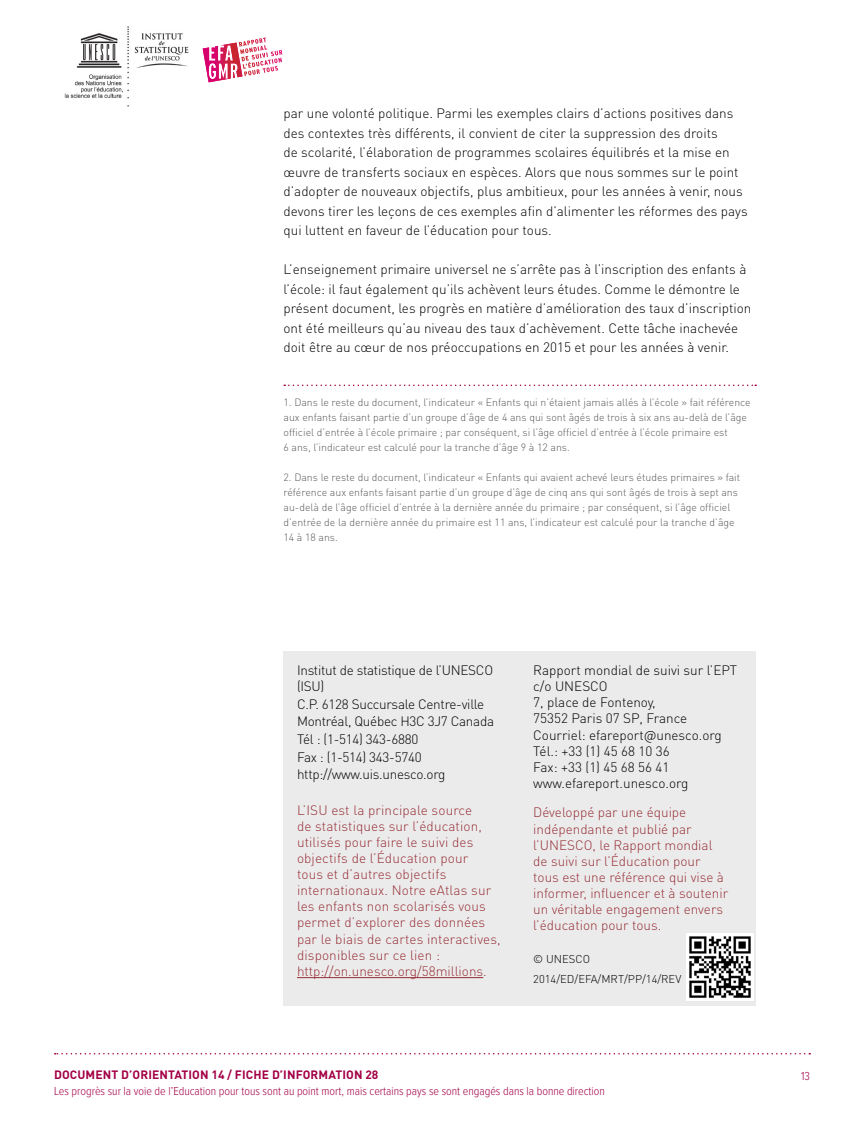
<style>
.page{position:relative;width:864px;height:1134px;background:#fff}
.page>*{position:absolute;margin:0;border:0;box-sizing:border-box;transform-origin:0 0}
.t1{font:300 13.5px/19.5px "DINOT";color:#000}
.t2{font:300 13.5px/16px "DINOT";color:#962e34}
.t3{font:300 13.5px/17.7px "DINOT";letter-spacing:-.02em;color:#000}
.t4{font:300 12px "Proxima Nova Cond";color:#a30046}
.t5{font:700 12px "DINOT";letter-spacing:.01em;color:#a30046}
.t6{font:300 11.25px/19.5px "DINOT";color:#000}
.t7{font:300 10.5px/15px "DINOT";color:#58595b}
</style>
<div class="page">
<svg style="left:55px;top:1053px;width:755px;height:1px"></svg>
<img style="left:64px;top:26px;width:125px;height:81px">
<svg style="left:203px;top:37px;width:80px;height:45px"></svg>
<svg style="left:284px;top:385px;width:472px;height:1px"></svg>
<div style="left:284px;top:651px;width:472px;height:354px;background:#ebebec"></div>
<hr style="left:297px;top:977px;width:186px;height:1px;background:#962e34">
<img style="left:687px;top:933px;width:66px;height:67px">
<p class="t1" style="left:284px;top:103px;width:466px">par une volonté politique. Parmi les exemples clairs d’actions positives dans des contextes très différents, il convient de citer la suppression des droits<br>de scolarité, l’élaboration de programmes scolaires équilibrés et la mise en œuvre de transferts sociaux en espèces. Alors que nous sommes sur le point d’adopter de nouveaux objectifs, plus ambitieux, pour les années à venir, nous devons tirer les leçons de ces exemples afin d’alimenter les réformes des pays qui luttent en faveur de l’éducation pour tous.</p>
<p class="t1" style="left:284px;top:259px;width:469px">L’enseignement primaire universel ne s’arrête pas à l’inscription des enfants à l’école: il faut également qu’ils achèvent leurs études. Comme le démontre le présent document, les progrès en matière d’amélioration des taux d’inscription ont été meilleurs qu’au niveau des taux d’achèvement. Cette tâche inachevée doit être au cœur de nos préoccupations en 2015 et pour les années à venir.</p>
<p class="t7" style="left:284px;top:395px;width:469px">1. Dans le reste du document, l’indicateur « Enfants qui n’étaient jamais allés à l’école » fait référence aux enfants faisant partie d’un groupe d’âge de 4 ans qui sont âgés de trois à six ans au-delà de l’âge officiel d’entrée à l’école primaire ; par conséquent, si l’âge officiel d’entrée à l’école primaire est<br>6 ans, l’indicateur est calculé pour la tranche d’âge 9 à 12 ans.</p>
<p class="t7" style="left:284px;top:470px;width:458px">2. Dans le reste du document, l’indicateur « Enfants qui avaient achevé leurs études primaires » fait référence aux enfants faisant partie d’un groupe d’âge de cinq ans qui sont âgés de trois à sept ans au-delà de l’âge officiel d’entrée à la dernière année du primaire ; par conséquent, si l’âge officiel d’entrée de la dernière année du primaire est 11 ans, l’indicateur est calculé pour la tranche d’âge 14 à 18 ans.</p>
<p class="t3" style="left:297px;top:662px;width:198px;line-height:16px">Institut de statistique de l’UNESCO (ISU)</p>
<p class="t3" style="left:297px;top:695px;width:199px">C.P. 6128 Succursale Centre-ville<br>Montréal, Québec H3C 3J7 Canada<br>Tél : (1-514) 343-6880<br>Fax : (1-514) 343-5740 http://www.uis.unesco.org</p>
<p class="t2" style="left:297px;top:801px;width:205px">L’ISU est la principale source<br>de statistiques sur l’éducation, utilisés pour faire le suivi des objectifs de l’Éducation pour<br>tous et d’autres objectifs internationaux. Notre eAtlas sur les enfants non scolarisés vous permet d’explorer des données par le biais de cartes interactives, disponibles sur ce lien : http://on.unesco.org/58millions.</p>
<p class="t1" style="left:533px;top:662px;width:205px;line-height:16px">Rapport mondial de suivi sur l’EPT c/o UNESCO<br>7, place de Fontenoy,<br>75352 Paris 07 SP, France<br>Courriel: efareport@unesco.org<br>Tél.: +33 (1) 45 68 10 36<br>Fax: +33 (1) 45 68 56 41 www.efareport.unesco.org</p>
<p class="t2" style="left:533px;top:804px;width:196px">Développé par une équipe indépendante et publié par l’UNESCO, le Rapport mondial de suivi sur l’Éducation pour tous est une référence qui vise à informer, influencer et à soutenir un véritable engagement envers l’éducation pour tous.</p>
<p class="t6" style="left:533px;top:949px;width:150px">© UNESCO<br>2014/ED/EFA/MRT/PP/14/REV</p>
<p class="t5" style="left:54px;top:1067px;width:326px">DOCUMENT D’ORIENTATION 14 / FICHE D’INFORMATION 28</p>
<p class="t4" style="left:801px;top:1071px;width:10px">13</p>
<p class="t4" style="left:54px;top:1085px;width:552px">Les progrès sur la voie de l’Education pour tous sont au point mort, mais certains pays se sont engagés dans la bonne direction</p>
</div>
